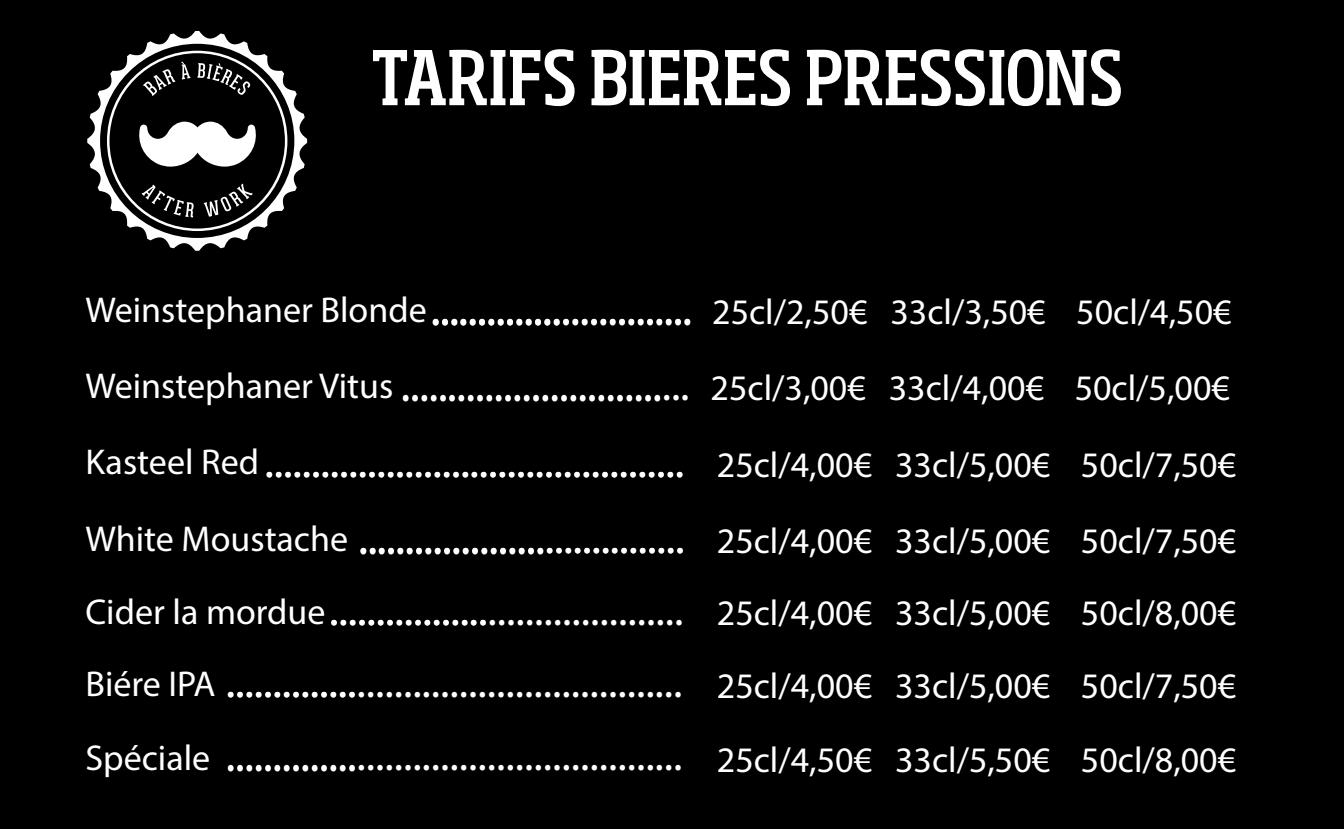
<style>
.page{position:relative;width:1344px;height:829px;background:#fff}
.page>*{position:absolute;margin:0;border:0;box-sizing:border-box;transform-origin:0 0}
.t1{font:500 condensed 74.25px "Soho Std";color:#fff}
.t2{font:45px "Myriad Pro";color:#fff}
.t3{font:36px "Myriad Pro";color:#fff}
.s1{font-size:45px}
.s2{font-size:36px}
</style>
<div class="page">
<div style="left:0;top:0;width:1343px;height:829px;background:#000001"></div>
<svg style="left:87px;top:31px;width:220px;height:220px"></svg>
<svg style="left:107px;top:51px;width:180px;height:180px"></svg>
<h1 class="t1" style="left:371px;top:31px;width:753px">TARIFS BIERES PRESSIONS</h1>
<p class="t3" style="left:86px;top:287px;width:343px">Weinstephaner Blonde</p>
<p class="t2" style="left:430px;top:282px;width:262px">............................</p>
<p class="t3" style="left:712px;top:290px;width:521px">25cl/2,50€ 33cl/3,50€ 50cl/4,50€</p>
<p class="t3" style="left:86px;top:366px;width:1145px">Weinstephaner Vitus <span class="s1">............................</span> 25cl/3,00€ 33cl/4,00€ 50cl/5,00€</p>
<p class="t2" style="left:661px;top:358px;width:29px">...</p>
<p class="t2" style="left:86px;top:434px;width:1152px"><span class="s2">Kasteel Red</span> ............................................. <span class="s2">25cl/4,00€ 33cl/5,00€ 50cl/7,50€</span></p>
<p class="t3" style="left:86px;top:516px;width:264px">White Moustache</p>
<p class="t2" style="left:358px;top:511px;width:328px">...................................</p>
<p class="t3" style="left:86px;top:590px;width:241px">Cider la mordue</p>
<p class="t2" style="left:329px;top:582px;width:355px">......................................</p>
<p class="t3" style="left:86px;top:662px;width:131px">Biére IPA</p>
<p class="t2" style="left:226px;top:654px;width:458px">.................................................</p>
<p class="t3" style="left:86px;top:735px;width:126px">Spéciale</p>
<p class="t2" style="left:226px;top:727px;width:458px">.................................................</p>
<p class="t3" style="left:716px;top:519px;width:521px">25cl/4,00€ 33cl/5,00€ 50cl/7,50€</p>
<p class="t3" style="left:716px;top:590px;width:521px">25cl/4,00€ 33cl/5,00€ 50cl/8,00€</p>
<p class="t3" style="left:716px;top:664px;width:521px">25cl/4,00€ 33cl/5,00€ 50cl/7,50€</p>
<p class="t3" style="left:716px;top:737px;width:521px">25cl/4,50€ 33cl/5,50€ 50cl/8,00€</p>
</div>
